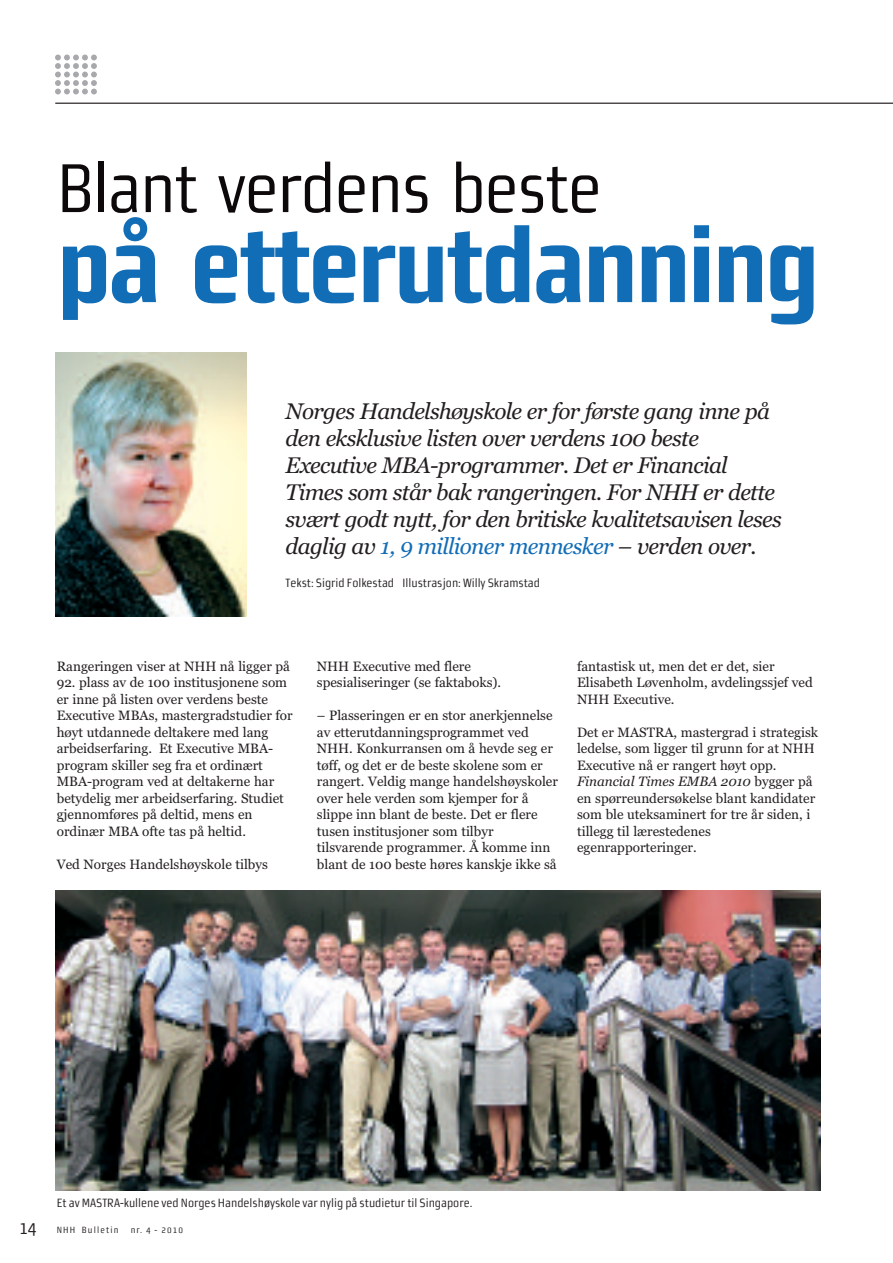
<style>
.page{position:relative;width:893px;height:1263px;background:#fff}
.page>*{position:absolute;margin:0;border:0;box-sizing:border-box;transform-origin:0 0}
.t1{font:105px "Morgan Sans Cond Bold Office";letter-spacing:-.025em;color:#126db7}
.t2{font:69px "Morgan Sans Cond Regular Office";letter-spacing:-.025em;color:#0d090a}
.t3{font:italic 22.5px/27px "Georgia";letter-spacing:-.03em;color:#231f20}
.t4{font:13.5px/16.5px "Georgia";color:#231f20}
.t5{font:12px "Morgan Sans Cond Regular Office";color:#231f20}
.t6{font:9px "Morgan Sans Cond Regular Office";letter-spacing:.13em;color:#231f20}
.s1{color:#126db7}
.s2{font-style:italic}
.s3{font-size:18px}
</style>
<div class="page">
<svg style="left:55px;top:55px;width:42px;height:39px"></svg>
<hr style="left:55px;top:103px;width:838px;height:1px;background:#231f20">
<img style="left:55px;top:353px;width:192px;height:264px">
<img style="left:55px;top:890px;width:766px;height:301px">
<h2 class="t2" style="left:57px;top:148px;width:547px">Blant verdens beste</h2>
<h1 class="t1" style="left:57px;top:204px;width:765px">på etterutdanning</h1>
<p class="t3" style="left:286px;top:397px;width:498px">Norges Handelshøyskole er for første gang inne på den eksklusive listen over verdens 100 beste Executive MBA-programmer. Det er Financial Times som står bak rangeringen. For NHH er dette svært godt nytt, for den britiske kvalitetsavisen leses daglig av <span class="s1">1, 9 millioner mennesker</span> – verden over.</p>
<p class="t5" style="left:286px;top:576px;width:256px">Tekst: Sigrid Folkestad Illustrasjon: Willy Skramstad</p>
<p class="t4" style="left:57px;top:658px;width:235px">Rangeringen viser at NHH nå ligger på</p>
<p class="t4" style="left:57px;top:674px;width:237px">92. plass av de 100 institusjonene som er inne på listen over verdens beste Executive MBAs, mastergradstudier for høyt utdannede deltakere med lang arbeidserfaring. Et Executive MBA&shy;program skiller seg fra et ordinært MBA-program ved at deltakerne har betydelig mer arbeidserfaring. Studiet gjennomføres på deltid, mens en ordinær MBA ofte tas på heltid.</p>
<p class="t4" style="left:57px;top:856px;width:213px">Ved Norges Handelshøyskole tilbys</p>
<p class="t4" style="left:317px;top:658px;width:186px">NHH Executive med flere spesialiseringer (se faktaboks).</p>
<p class="t4" style="left:317px;top:707px;width:242px">– Plasseringen er en stor anerkjennelse av etterutdanningsprogrammet ved NHH. Konkurransen om å hevde seg er tøff, og det er de beste skolene som er rangert. Veldig mange handelshøyskoler over hele verden som kjemper for å slippe inn blant de beste. Det er flere tusen institusjoner som tilbyr tilsvarende programmer. Å komme inn blant de 100 beste høres kanskje ikke så</p>
<p class="t4" style="left:577px;top:658px;width:237px">fantastisk ut, men det er det, sier<br>Elisabeth Løvenholm, avdelingssjef ved<br>NHH Executive.</p>
<p class="t4" style="left:577px;top:724px;width:242px">Det er MASTRA, mastergrad i strategisk ledelse, som ligger til grunn for at NHH Executive nå er rangert høyt opp.<br><span class="s2">Financial Times EMBA 2010</span> bygger på en spørreundersøkelse blant kandidater som ble uteksaminert for tre år siden, i tillegg til lærestedenes egenrapporteringer.</p>
<p class="t5" style="left:57px;top:1196px;width:417px">Et av MASTRA-kullene ved Norges Handelshøyskole var nylig på studietur til Singapore.</p>
<p class="t6" style="left:19px;top:1225px;width:101px"><span class="s3">14</span> NHH Bulletin</p>
<p class="t6" style="left:131px;top:1225px;width:54px">nr. 4 - 2010</p>
</div>
